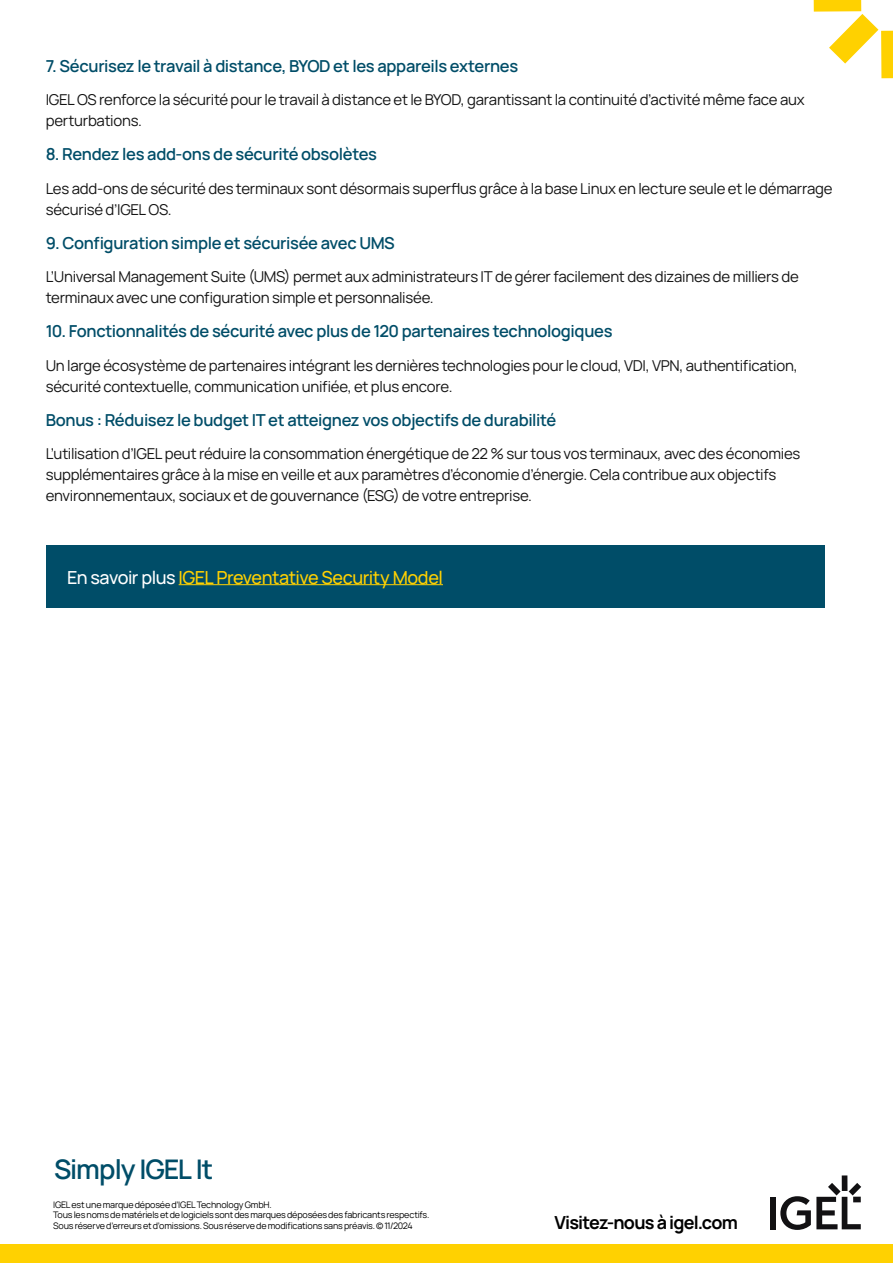
<style>
.page{position:relative;width:893px;height:1263px;background:#fff}
.page>*{position:absolute;margin:0;border:0;box-sizing:border-box;transform-origin:0 0}
.t1{font:600 27px "Manrope";letter-spacing:-.04em;color:#004d68}
.t2{font:500 18px "Manrope";letter-spacing:-.03em;color:#ffd101}
.t3{font:700 18px "Manrope";letter-spacing:-.045em;color:#000}
.t4{font:600 16.5px "Manrope";letter-spacing:-.02em;color:#004d68}
.t5{font:15px/21px "Manrope";letter-spacing:-.015em;color:#141414}
.t6{font:9px/10.5px "Manrope";letter-spacing:-.02em;color:#000}
.s1{color:#fff}
</style>
<div class="page">
<div style="left:46px;top:545px;width:779px;height:62px;background:#004d68"></div>
<div style="left:881px;top:31px;width:12px;height:47px;background:#ffd100"></div>
<svg style="left:829px;top:14px;width:49px;height:50px"></svg>
<div style="left:814px;top:0;width:47px;height:12px;background:#ffd100"></div>
<div style="left:0;top:1244px;width:893px;height:19px;background:#ffd101"></div>
<div style="left:842px;top:1175px;width:5px;height:16px;background:#121113"></div>
<div style="left:770px;top:1197px;width:6px;height:32px;background:#121113"></div>
<svg style="left:780px;top:1183px;width:81px;height:47px"></svg>
<hr style="left:179px;top:584px;width:264px;height:1px;background:#ffd101">
<p class="t4" style="left:46px;top:52px;width:474px">7. Sécurisez le travail à distance, BYOD et les appareils externes</p>
<p class="t5" style="left:46px;top:89px;width:761px">IGEL OS renforce la sécurité pour le travail à distance et le BYOD, garantissant la continuité d’activité même face aux perturbations.</p>
<p class="t4" style="left:46px;top:141px;width:333px">8. Rendez les add-ons de sécurité obsolètes</p>
<p class="t5" style="left:46px;top:177px;width:788px">Les add-ons de sécurité des terminaux sont désormais superflus grâce à la base Linux en lecture seule et le démarrage sécurisé d’IGEL OS.</p>
<p class="t4" style="left:46px;top:229px;width:351px">9. Configuration simple et sécurisée avec UMS</p>
<p class="t5" style="left:46px;top:266px;width:755px">L’Universal Management Suite (UMS) permet aux administrateurs IT de gérer facilement des dizaines de milliers de terminaux avec une configuration simple et personnalisée.</p>
<p class="t4" style="left:46px;top:318px;width:568px">10. Fonctionnalités de sécurité avec plus de 120 partenaires technologiques</p>
<p class="t5" style="left:46px;top:354px;width:753px">Un large écosystème de partenaires intégrant les dernières technologies pour le cloud, VDI, VPN, authentification, sécurité contextuelle, communication unifiée, et plus encore.</p>
<p class="t4" style="left:46px;top:406px;width:512px">Bonus : Réduisez le budget IT et atteignez vos objectifs de durabilité</p>
<p class="t5" style="left:46px;top:443px;width:756px">L’utilisation d’IGEL peut réduire la consommation énergétique de 22 % sur tous vos terminaux, avec des économies supplémentaires grâce à la mise en veille et aux paramètres d’économie d’énergie. Cela contribue aux objectifs environnementaux, sociaux et de gouvernance (ESG) de votre entreprise.</p>
<p class="t2" style="left:67px;top:563px;width:377px"><span class="s1">En savoir plus</span> IGEL Preventative Security Model</p>
<h1 class="t1" style="left:54px;top:1147px;width:161px">Simply IGEL It</h1>
<p class="t6" style="left:53px;top:1199px;width:378px">IGEL est une marque déposée d’IGEL Technology GmbH.<br>Tous les noms de matériels et de logiciels sont des marques déposées des fabricants respectifs.<br>Sous réserve d’erreurs et d’omissions. Sous réserve de modifications sans préavis. © 11/2024</p>
<p class="t3" style="left:554px;top:1208px;width:185px">Visitez-nous à igel.com</p>
</div>
